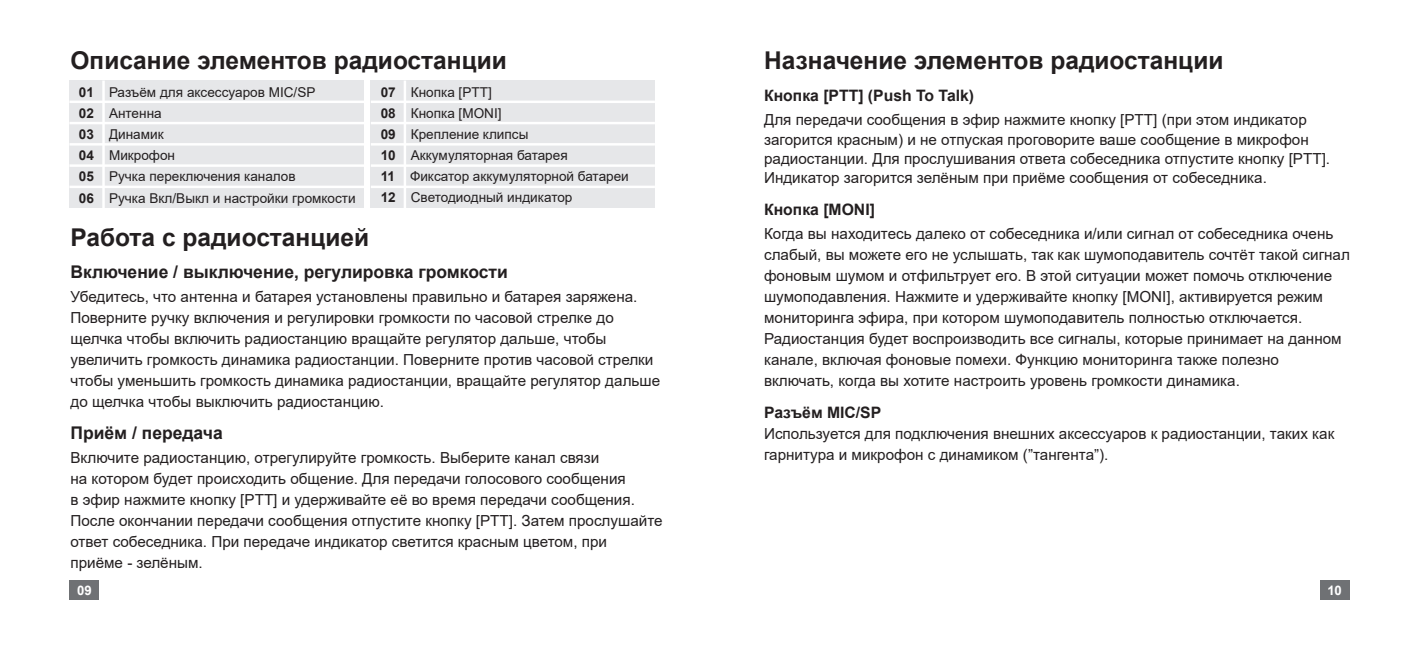
<style>
.page{position:relative;width:1419px;height:650px;background:#fff}
.page>*{position:absolute;margin:0;border:0;box-sizing:border-box;transform-origin:0 0}
.t1{font:700 24.5px "Arial";color:#231f20}
.t2{font:700 17.5px "Arial";color:#231f20}
.t3{font:700 15.75px "Arial";color:#231f20}
.t4{font:15.22px/21px "Arial";color:#231f20}
.t5{font:13.47px/21.2px "Arial";color:#231f20}
.t6{font:700 13.12px "Arial";color:#fff}
.s1{font-weight:700}
</style>
<div class="page">
<div style="left:69px;top:81px;width:295px;height:127px;background:#e6e7e9"></div>
<hr style="left:69px;top:122px;width:295px;height:2px;background:#fff">
<hr style="left:69px;top:143px;width:295px;height:3px;background:#fff">
<hr style="left:69px;top:186px;width:295px;height:2px;background:#fff">
<hr style="left:69px;top:164px;width:295px;height:3px;background:#fff">
<hr style="left:69px;top:101px;width:295px;height:2px;background:#fff">
<hr style="left:102px;top:81px;width:3px;height:148px;background:#fff">
<div style="left:371px;top:81px;width:284px;height:127px;background:#e6e7e9"></div>
<hr style="left:371px;top:122px;width:284px;height:2px;background:#fff">
<hr style="left:371px;top:143px;width:284px;height:3px;background:#fff">
<hr style="left:371px;top:186px;width:284px;height:2px;background:#fff">
<hr style="left:371px;top:164px;width:284px;height:3px;background:#fff">
<hr style="left:371px;top:101px;width:284px;height:2px;background:#fff">
<hr style="left:404px;top:81px;width:2px;height:127px;background:#fff">
<div style="left:1320px;top:580px;width:29px;height:20px;background:#6f7174"></div>
<div style="left:69px;top:580px;width:30px;height:20px;background:#6f7174"></div>
<h1 class="t1" style="left:70px;top:44px;width:438px">Описание элементов радиостанции</h1>
<p class="t5" style="left:79px;top:81px;width:278px"><span class="s1">01</span> Разъём для аксессуаров MIC/SP<br><span class="s1">02</span> Антенна<br><span class="s1">03</span> Динамик<br><span class="s1">04</span> Микрофон<br><span class="s1">05</span> Ручка переключения каналов<br><span class="s1">06</span> Ручка Вкл/Выкл и настройки громкости</p>
<p class="t5" style="left:381px;top:81px;width:250px"><span class="s1">07</span> Кнопка [PTT]<br><span class="s1">08</span> Кнопка [MONI]<br><span class="s1">09</span> Крепление клипсы<br><span class="s1">10</span> Аккумуляторная батарея<br><span class="s1">11</span> Фиксатор аккумуляторной батареи<br><span class="s1">12</span> Светодиодный индикатор</p>
<h1 class="t1" style="left:70px;top:220px;width:300px">Работа с радиостанцией</h1>
<p class="t2" style="left:70px;top:259px;width:439px">Включение / выключение, регулировка громкости</p>
<p class="t4" style="left:70px;top:286px;width:591px">Убедитесь, что антенна и батарея установлены правильно и батарея заряжена.<br>Поверните ручку включения и регулировки громкости по часовой стрелке до щелчка чтобы включить радиостанцию вращайте регулятор дальше, чтобы увеличить громкость динамика радиостанции. Поверните против часовой стрелки чтобы уменьшить громкость динамика радиостанции, вращайте регулятор дальше до щелчка чтобы выключить радиостанцию.</p>
<p class="t2" style="left:70px;top:420px;width:154px">Приём / передача</p>
<p class="t4" style="left:70px;top:447px;width:594px">Включите радиостанцию, отрегулируйте громкость. Выберите канал связи<br>на котором будет происходить общение. Для передачи голосового сообщения<br>в эфир нажмите кнопку [PTT] и удерживайте её во время передачи сообщения.<br>После окончании передачи сообщения отпустите кнопку [PTT]. Затем прослушайте ответ собеседника. При передаче индикатор светится красным цветом, при приёме - зелёным.</p>
<h1 class="t1" style="left:764px;top:44px;width:461px">Назначение элементов радиостанции</h1>
<p class="t3" style="left:764px;top:84px;width:212px">Кнопка [PTT] (Push To Talk)</p>
<p class="t4" style="left:764px;top:110px;width:567px;line-height:19.2px">Для передачи сообщения в эфир нажмите кнопку [PTT] (при этом индикатор загорится красным) и не отпуская проговорите ваше сообщение в микрофон радиостанции. Для прослушивания ответа собеседника отпустите кнопку [PTT].<br>Индикатор загорится зелёным при приёме сообщения от собеседника.</p>
<p class="t3" style="left:764px;top:198px;width:112px">Кнопка [MONI]</p>
<p class="t4" style="left:764px;top:223px;width:587px">Когда вы находитесь далеко от собеседника и/или сигнал от собеседника очень слабый, вы можете его не услышать, так как шумоподавитель сочтёт такой сигнал фоновым шумом и отфильтрует его. В этой ситуации может помочь отключение шумоподавления. Нажмите и удерживайте кнопку [MONI], активируется режим мониторинга эфира, при котором шумоподавитель полностью отключается.<br>Радиостанция будет воспроизводить все сигналы, которые принимает на данном канале, включая фоновые помехи. Функцию мониторинга также полезно включать, когда вы хотите настроить уровень громкости динамика.</p>
<p class="t3" style="left:764px;top:401px;width:119px">Разъём MIC/SP</p>
<p class="t4" style="left:764px;top:423px;width:572px">Используется для подключения внешних аксессуаров к радиостанции, таких как гарнитура и микрофон с динамиком (”тангента”).</p>
<p class="t6" style="left:77px;top:581px;width:16px">09</p>
<p class="t6" style="left:1327px;top:581px;width:16px">10</p>
</div>
